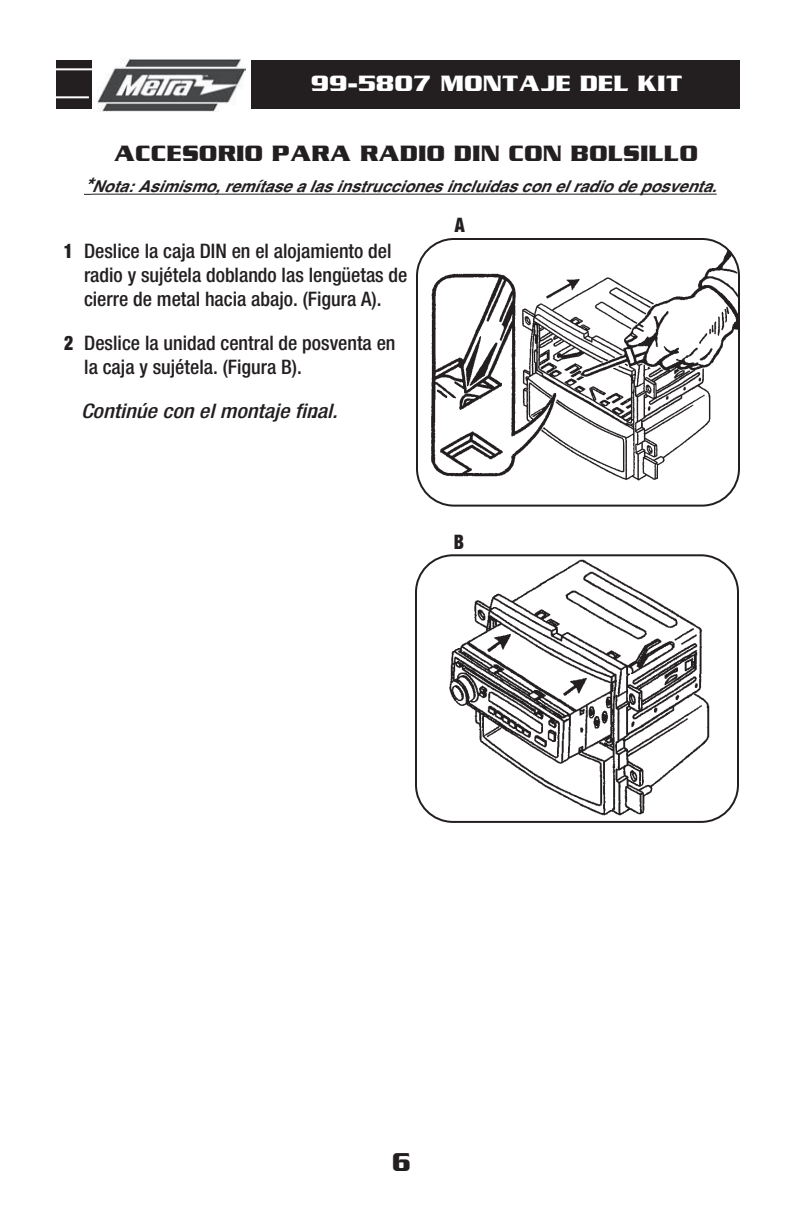
<style>
.page{position:relative;width:792px;height:1224px;background:#fff}
.page>*{position:absolute;margin:0;border:0;box-sizing:border-box;transform-origin:0 0}
.t1{font:700 28px "Serpentine ICG";color:#231f20;scale:.87 1}
.t2{font:700 24px "Serpentine ICG";color:#231f20}
.t3{font:700 24px "Serpentine ICG";color:#fff}
.t4{font:500 condensed 20px/24px "Helvetica Neue";color:#231f20}
.t5{font:italic 500 condensed 20px "Helvetica Neue";color:#231f20;scale:1.12 1}
.t6{font:900 condensed 20px "Helvetica Neue";color:#231f20;scale:.89 1}
.t7{font:500 condensed 20px "Helvetica Neue";color:#231f20;scale:1.12 1}
.t8{font:italic 700 16.2px "Helvetica";color:#231f20}
.s1{font-size:20px}
</style>
<div class="page">
<div style="left:56px;top:60px;width:684px;height:48px;background:#231f20"></div>
<div style="left:93px;top:37px;width:158px;height:89px;background:#fff"></div>
<img style="left:97px;top:59px;width:148px;height:52px">
<hr style="left:0;top:96px;width:89px;height:2px;background:#fff">
<hr style="left:0;top:68px;width:92px;height:2px;background:#fff">
<svg style="left:416px;top:238px;width:324px;height:269px"></svg>
<svg style="left:415px;top:554px;width:324px;height:269px"></svg>
<hr style="left:92px;top:194px;width:625px;height:1px;background:#231f20">
<p class="t3" style="left:311px;top:70px;width:373px">99-5807 MONTAJE DEL KIT</p>
<p class="t6" style="left:64px;top:238px;width:12px">1</p>
<p class="t2" style="left:114px;top:139px;width:586px">ACCESORIO PARA RADIO DIN CON BOLSILLO</p>
<p class="t8" style="left:84px;top:173px;width:639px"><span class="s1">*</span>Nota:Asimismo,remítasealasinstruccionesincluidasconelradiodeposventa.</p>
<p class="t4" style="left:84px;top:238px;width:325px">Deslice la caja DIN en el alojamiento del radio y sujétela doblando las lengüetas de cierre de metal hacia abajo. (Figura A).</p>
<p class="t6" style="left:455px;top:213px;width:13px">A</p>
<p class="t6" style="left:64px;top:331px;width:12px">2</p>
<p class="t4" style="left:84px;top:331px;width:313px">Deslice la unidad central de posventa en la caja y sujétela. (Figura B).</p>
<p class="t5" style="left:81px;top:399px;width:231px">Continúe con el montaje final.</p>
<p class="t7" style="left:311px;top:399px;width:6px">.</p>
<p class="t6" style="left:454px;top:529px;width:13px">B</p>
<p class="t1" style="left:392px;top:1146px;width:23px">6</p>
</div>
